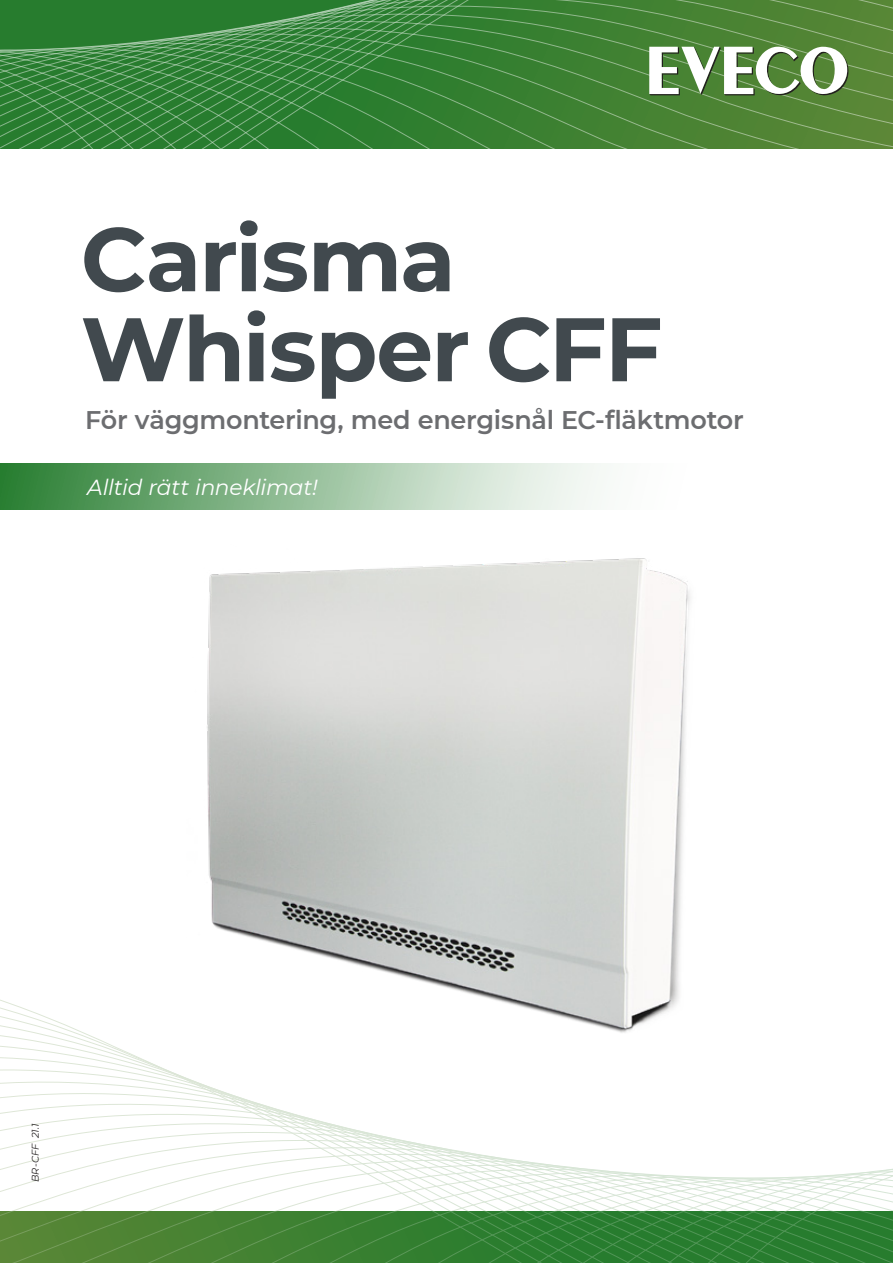
<style>
.page{position:relative;width:893px;height:1263px;background:#fff}
.page>*{position:absolute;margin:0;border:0;box-sizing:border-box;transform-origin:0 0}
.Huvudrubrik_60_pt{font:700 90px/90px "Montserrat";letter-spacing:-.02em;color:#41494e}
.Underrubrik_Monts__1{font:600 25.5px "Montserrat";letter-spacing:-.01em;color:#6c6d70}
.t1{font:italic 21.75px "Montserrat";letter-spacing:-.01em;color:#fff}
.Montserrat_kursiv_6{font:italic 9.75px "Montserrat";color:#231f20}
</style>
<div class="page">
<svg style="left:0;top:999px;width:893px;height:213px"></svg>
<svg style="left:0;top:1212px;width:893px;height:51px;background:#3a8133"></svg>
<svg style="left:0;top:0;width:893px;height:149px;background:#3f853a"></svg>
<svg style="left:649px;top:46px;width:206px;height:50px"></svg>
<svg style="left:0;top:463px;width:219px;height:47px;background:#509557"></svg>
<svg style="left:219px;top:463px;width:382px;height:47px;background:#bcd6bf"></svg>
<img style="left:187px;top:558px;width:553px;height:483px">
<p class="Huvudrubrik_60_pt" style="left:81px;top:210px;width:583px">Carisma<br>Whisper CFF</p>
<p class="Underrubrik_Monts__1" style="left:85px;top:401px;width:660px">För väggmontering, med energisnål EC-fläktmotor</p>
<p class="t1" style="left:87px;top:472px;width:232px">Alltid rätt inneklimat!</p>
<p class="Montserrat_kursiv_6" style="left:29px;top:1182px;width:60px;rotate:-90deg">BR-CFF 21.1</p>
</div>
